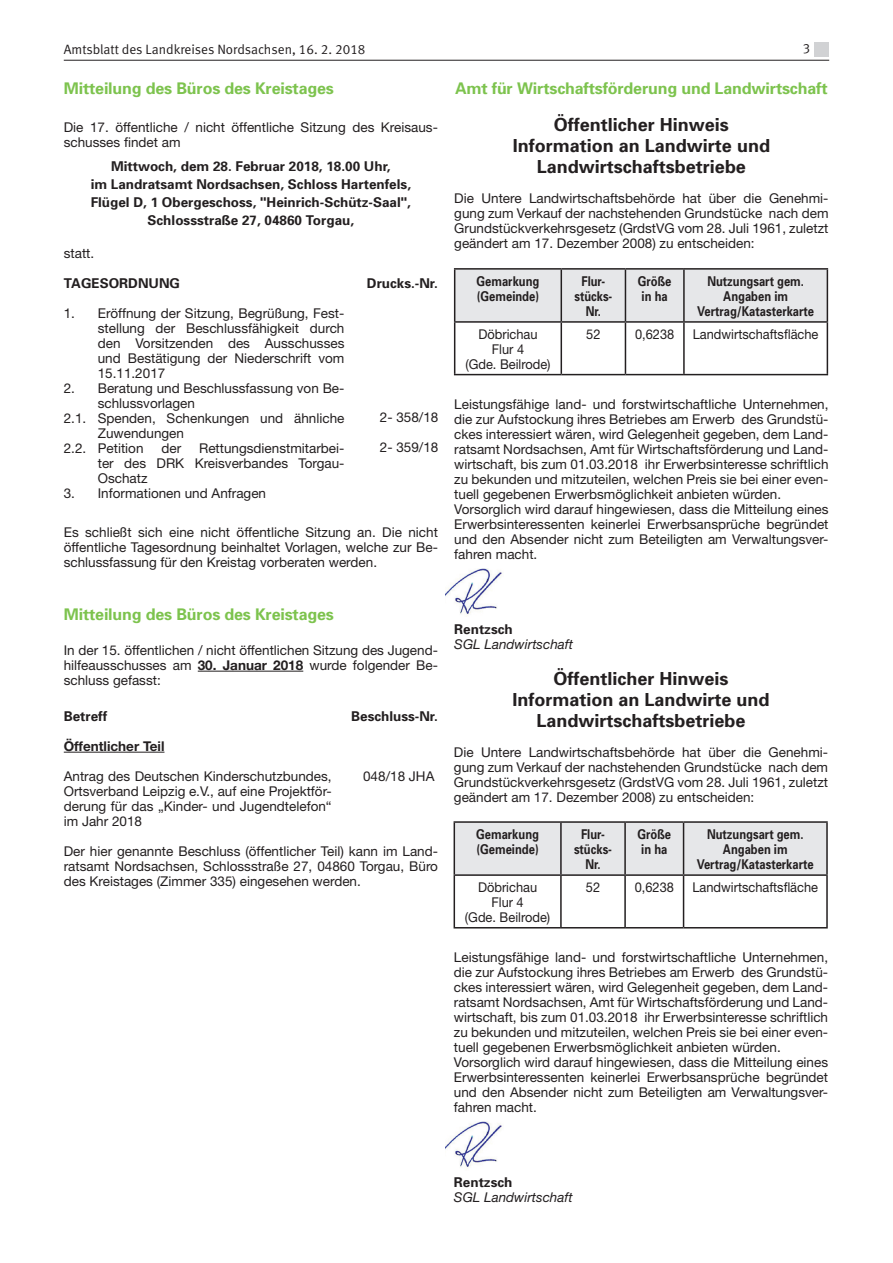
<style>
.page{position:relative;width:893px;height:1263px;background:#fff}
.page>*{position:absolute;margin:0;border:0;box-sizing:border-box;transform-origin:0 0}
.t1{font:700 18px/21px "Univers";color:#231f20;text-align:center}
.t2{font:700 16.05px "Univers";letter-spacing:-.01em;color:#7dc34e}
.t3{font:13.5px/15px "Helvetica Neue";color:#231f20;text-align:justify}
.t4{font:700 13.5px/18px "Univers";color:#231f20;text-align:center}
.t5{font:700 13.5px/15px "Univers";color:#231f20;scale:.83 1}
.t6{font:13.5px/15px "Helvetica Neue";color:#231f20;text-align:center;scale:.95 1}
.t7{font:13.5px "Meta Normal LF";color:#231f20}
.t8{font:italic 13.5px "Helvetica Neue";color:#231f20}
.t9{font:700 13.5px "Helvetica Neue";color:#231f20}
.s1{font-weight:700}
</style>
<div class="page">
<hr style="left:64px;top:60px;width:765px;height:1px;background:#231f20">
<div style="left:814px;top:43px;width:15px;height:14px;background:#d1d2d4"></div>
<hr style="left:198px;top:671px;width:105px;height:1px;background:#231f20">
<hr style="left:64px;top:752px;width:100px;height:1px;background:#231f20">
<div style="left:455px;top:270px;width:372px;height:51px;background:#e6e7e9"></div>
<hr style="left:454px;top:268px;width:107px;height:2px;background:#231f20">
<hr style="left:454px;top:270px;width:1px;height:51px;background:#231f20">
<hr style="left:561px;top:268px;width:64px;height:2px;background:#231f20">
<hr style="left:561px;top:270px;width:1px;height:51px;background:#231f20">
<hr style="left:625px;top:268px;width:59px;height:2px;background:#231f20">
<hr style="left:625px;top:270px;width:1px;height:51px;background:#231f20">
<hr style="left:684px;top:268px;width:144px;height:2px;background:#231f20">
<hr style="left:683px;top:270px;width:2px;height:51px;background:#231f20">
<hr style="left:827px;top:270px;width:1px;height:51px;background:#231f20">
<hr style="left:454px;top:321px;width:107px;height:2px;background:#231f20">
<hr style="left:454px;top:323px;width:1px;height:51px;background:#231f20">
<hr style="left:561px;top:321px;width:64px;height:2px;background:#231f20">
<hr style="left:561px;top:323px;width:1px;height:51px;background:#231f20">
<hr style="left:625px;top:321px;width:59px;height:2px;background:#231f20">
<hr style="left:625px;top:323px;width:1px;height:51px;background:#231f20">
<hr style="left:684px;top:321px;width:144px;height:2px;background:#231f20">
<hr style="left:683px;top:323px;width:2px;height:51px;background:#231f20">
<hr style="left:827px;top:323px;width:1px;height:51px;background:#231f20">
<hr style="left:454px;top:374px;width:107px;height:1px;background:#231f20">
<hr style="left:561px;top:374px;width:64px;height:1px;background:#231f20">
<hr style="left:625px;top:374px;width:59px;height:1px;background:#231f20">
<hr style="left:684px;top:374px;width:144px;height:1px;background:#231f20">
<div style="left:455px;top:823px;width:371px;height:51px;background:#e6e7e9"></div>
<hr style="left:454px;top:821px;width:107px;height:2px;background:#231f20">
<hr style="left:454px;top:823px;width:1px;height:51px;background:#231f20">
<hr style="left:561px;top:821px;width:64px;height:2px;background:#231f20">
<hr style="left:560px;top:823px;width:2px;height:51px;background:#231f20">
<hr style="left:625px;top:821px;width:59px;height:2px;background:#231f20">
<hr style="left:624px;top:823px;width:2px;height:51px;background:#231f20">
<hr style="left:684px;top:821px;width:144px;height:2px;background:#231f20">
<hr style="left:683px;top:823px;width:1px;height:51px;background:#231f20">
<hr style="left:826px;top:823px;width:2px;height:51px;background:#231f20">
<hr style="left:454px;top:874px;width:107px;height:2px;background:#231f20">
<hr style="left:454px;top:876px;width:1px;height:51px;background:#231f20">
<hr style="left:561px;top:874px;width:64px;height:2px;background:#231f20">
<hr style="left:560px;top:876px;width:2px;height:51px;background:#231f20">
<hr style="left:625px;top:874px;width:59px;height:2px;background:#231f20">
<hr style="left:624px;top:876px;width:2px;height:51px;background:#231f20">
<hr style="left:684px;top:874px;width:144px;height:2px;background:#231f20">
<hr style="left:683px;top:876px;width:1px;height:51px;background:#231f20">
<hr style="left:826px;top:876px;width:2px;height:51px;background:#231f20">
<hr style="left:454px;top:927px;width:107px;height:1px;background:#231f20">
<hr style="left:561px;top:927px;width:64px;height:1px;background:#231f20">
<hr style="left:625px;top:927px;width:59px;height:1px;background:#231f20">
<hr style="left:684px;top:927px;width:144px;height:1px;background:#231f20">
<img style="left:446px;top:569px;width:56px;height:48px">
<img style="left:445px;top:1122px;width:57px;height:48px">
<p class="t7" style="left:64px;top:41px;width:303px">Amtsblatt des Landkreises Nordsachsen, 16. 2. 2018</p>
<p class="t7" style="left:803px;top:41px;width:9px">3</p>
<p class="t2" style="left:64px;top:78px;width:272px">Mitteilung des Büros des Kreistages</p>
<p class="t2" style="left:455px;top:78px;width:374px">Amt für Wirtschaftsförderung und Landwirtschaft</p>
<p class="t3" style="left:64px;top:119px;width:376px">Die 17. öffentliche / nicht öffentliche Sitzung des Kreisaus&shy;schusses findet am</p>
<p class="t4" style="left:91px;top:156px;width:322px">Mittwoch, dem 28. Februar 2018, 18.00 Uhr,<br>im Landratsamt Nordsachsen, Schloss Hartenfels, Flügel D, 1 Obergeschoss, "Heinrich-Schütz-Saal", Schlossstraße 27, 04860 Torgau,</p>
<p class="t3" style="left:64px;top:245px;width:32px">statt.</p>
<p class="t4" style="left:64px;top:273px;width:118px">TAGESORDNUNG</p>
<p class="t4" style="left:367px;top:273px;width:73px">Drucks.-Nr.</p>
<p class="t3" style="left:98px;top:305px;width:248px;text-indent:-34px">1. Eröffnung der Sitzung, Begrüßung, Fest&shy;stellung der Beschlussfähigkeit durch den Vorsitzenden des Ausschusses und Bestätigung der Niederschrift vom 15.11.2017</p>
<p class="t3" style="left:64px;top:380px;width:282px">2. Beratung und Beschlussfassung von Be-</p>
<p class="t3" style="left:98px;top:395px;width:99px">schlussvorlagen</p>
<p class="t3" style="left:64px;top:410px;width:282px">2.1. Spenden, Schenkungen und ähnliche</p>
<p class="t3" style="left:98px;top:425px;width:88px">Zuwendungen</p>
<p class="t3" style="left:64px;top:440px;width:81px">2.2. Petition</p>
<p class="t3" style="left:161px;top:440px;width:21px">der</p>
<p class="t3" style="left:380px;top:410px;width:60px">2- 358/18</p>
<p class="t3" style="left:380px;top:440px;width:60px">2- 359/18</p>
<p class="t3" style="left:98px;top:440px;width:248px;text-indent:101px">Rettungsdienstmitarbei&shy;ter des DRK Kreisverbandes Torgau-Oschatz</p>
<p class="t3" style="left:64px;top:485px;width:204px">3. Informationen und Anfragen</p>
<p class="t3" style="left:64px;top:524px;width:376px">Es schließt sich eine nicht öffentliche Sitzung an. Die nicht öffentliche Tagesordnung beinhaltet Vorlagen, welche zur Be&shy;schlussfassung für den Kreistag vorberaten werden.</p>
<p class="t2" style="left:64px;top:604px;width:272px">Mitteilung des Büros des Kreistages</p>
<p class="t3" style="left:64px;top:642px;width:376px">In der 15. öffentlichen / nicht öffentlichen Sitzung des Jugend&shy;hilfeausschusses am <span class="s1">30. Januar 2018</span> wurde folgender Be&shy;schluss gefasst:</p>
<p class="t4" style="left:64px;top:706px;width:45px">Betreff</p>
<p class="t4" style="left:351px;top:706px;width:88px">Beschluss-Nr.</p>
<p class="t9" style="left:64px;top:738px;width:102px">Öffentlicher Teil</p>
<p class="t3" style="left:64px;top:768px;width:269px">Antrag des Deutschen Kinderschutzbundes, Ortsverband Leipzig e.V., auf eine Projektför&shy;derung für das „Kinder- und Jugendtelefon“ im Jahr 2018</p>
<p class="t3" style="left:64px;top:843px;width:376px">Der hier genannte Beschluss (öffentlicher Teil) kann im Land&shy;ratsamt Nordsachsen, Schlossstraße 27, 04860 Torgau, Büro des Kreistages (Zimmer 335) eingesehen werden.</p>
<p class="t3" style="left:363px;top:768px;width:73px">048/18 JHA</p>
<h1 class="t1" style="left:513px;top:114px;width:259px">Öffentlicher Hinweis<br>Information an Landwirte und<br>Landwirtschaftsbetriebe</h1>
<p class="t3" style="left:454px;top:191px;width:376px">Die Untere Landwirtschaftsbehörde hat über die Genehmi&shy;gung zum Verkauf der nachstehenden Grundstücke nach dem Grundstückverkehrsgesetz (GrdstVG vom 28. Juli 1961, zuletzt geändert am 17. Dezember 2008) zu entscheiden:</p>
<p class="t5" style="left:477px;top:273px;width:77px">Gemarkung (Gemeinde)</p>
<p class="t5" style="left:574px;top:273px;width:47px;text-align:center">Flur&shy;stücks-<br>Nr.</p>
<p class="t5" style="left:638px;top:273px;width:42px">Größe in ha</p>
<p class="t5" style="left:697px;top:273px;width:142px;text-align:center">Nutzungsart gem.<br>Angaben im<br>Vertrag/Katasterkarte</p>
<p class="t6" style="left:465px;top:326px;width:91px">Döbrichau<br>Flur 4<br>(Gde. Beilrode)</p>
<p class="t6" style="left:586px;top:326px;width:17px">52</p>
<p class="t6" style="left:635px;top:326px;width:43px">0,6238</p>
<p class="t6" style="left:693px;top:326px;width:134px">Landwirtschaftsfläche</p>
<p class="t3" style="left:454px;top:396px;width:376px;text-align:left">Leistungsfähige land- und forstwirtschaftliche Unternehmen, die zur Aufstockung ihres Betriebes am Erwerb des Grundstü&shy;ckes interessiert wären, wird Gelegenheit gegeben, dem Land&shy;ratsamt Nordsachsen, Amt für Wirtschaftsförderung und Land&shy;wirtschaft, bis zum 01.03.2018 ihr Erwerbsinteresse schriftlich zu bekunden und mitzuteilen, welchen Preis sie bei einer even&shy;tuell gegebenen Erwerbsmöglichkeit anbieten würden.<br>Vorsorglich wird darauf hingewiesen, dass die Mitteilung eines Erwerbsinteressenten keinerlei Erwerbsansprüche begründet und den Absender nicht zum Beteiligten am Verwaltungsver&shy;fahren macht.</p>
<p class="t4" style="left:454px;top:620px;width:60px">Rentzsch</p>
<p class="t8" style="left:454px;top:636px;width:120px">SGL Landwirtschaft</p>
<h1 class="t1" style="left:512px;top:667px;width:259px">Öffentlicher Hinweis<br>Information an Landwirte und<br>Landwirtschaftsbetriebe</h1>
<p class="t3" style="left:454px;top:744px;width:376px">Die Untere Landwirtschaftsbehörde hat über die Genehmi&shy;gung zum Verkauf der nachstehenden Grundstücke nach dem Grundstückverkehrsgesetz (GrdstVG vom 28. Juli 1961, zuletzt geändert am 17. Dezember 2008) zu entscheiden:</p>
<p class="t5" style="left:476px;top:826px;width:77px">Gemarkung (Gemeinde)</p>
<p class="t5" style="left:574px;top:826px;width:47px;text-align:center">Flur&shy;stücks-<br>Nr.</p>
<p class="t5" style="left:637px;top:826px;width:42px">Größe in ha</p>
<p class="t5" style="left:697px;top:826px;width:142px;text-align:center">Nutzungsart gem.<br>Angaben im<br>Vertrag/Katasterkarte</p>
<p class="t6" style="left:465px;top:879px;width:91px">Döbrichau<br>Flur 4<br>(Gde. Beilrode)</p>
<p class="t6" style="left:586px;top:879px;width:17px">52</p>
<p class="t6" style="left:635px;top:879px;width:43px">0,6238</p>
<p class="t6" style="left:692px;top:879px;width:134px">Landwirtschaftsfläche</p>
<p class="t3" style="left:454px;top:949px;width:376px;text-align:left">Leistungsfähige land- und forstwirtschaftliche Unternehmen, die zur Aufstockung ihres Betriebes am Erwerb des Grundstü&shy;ckes interessiert wären, wird Gelegenheit gegeben, dem Land&shy;ratsamt Nordsachsen, Amt für Wirtschaftsförderung und Land&shy;wirtschaft, bis zum 01.03.2018 ihr Erwerbsinteresse schriftlich zu bekunden und mitzuteilen, welchen Preis sie bei einer even&shy;tuell gegebenen Erwerbsmöglichkeit anbieten würden.<br>Vorsorglich wird darauf hingewiesen, dass die Mitteilung eines Erwerbsinteressenten keinerlei Erwerbsansprüche begründet und den Absender nicht zum Beteiligten am Verwaltungsver&shy;fahren macht.</p>
<p class="t4" style="left:454px;top:1173px;width:60px">Rentzsch</p>
<p class="t8" style="left:454px;top:1189px;width:120px">SGL Landwirtschaft</p>
</div>
